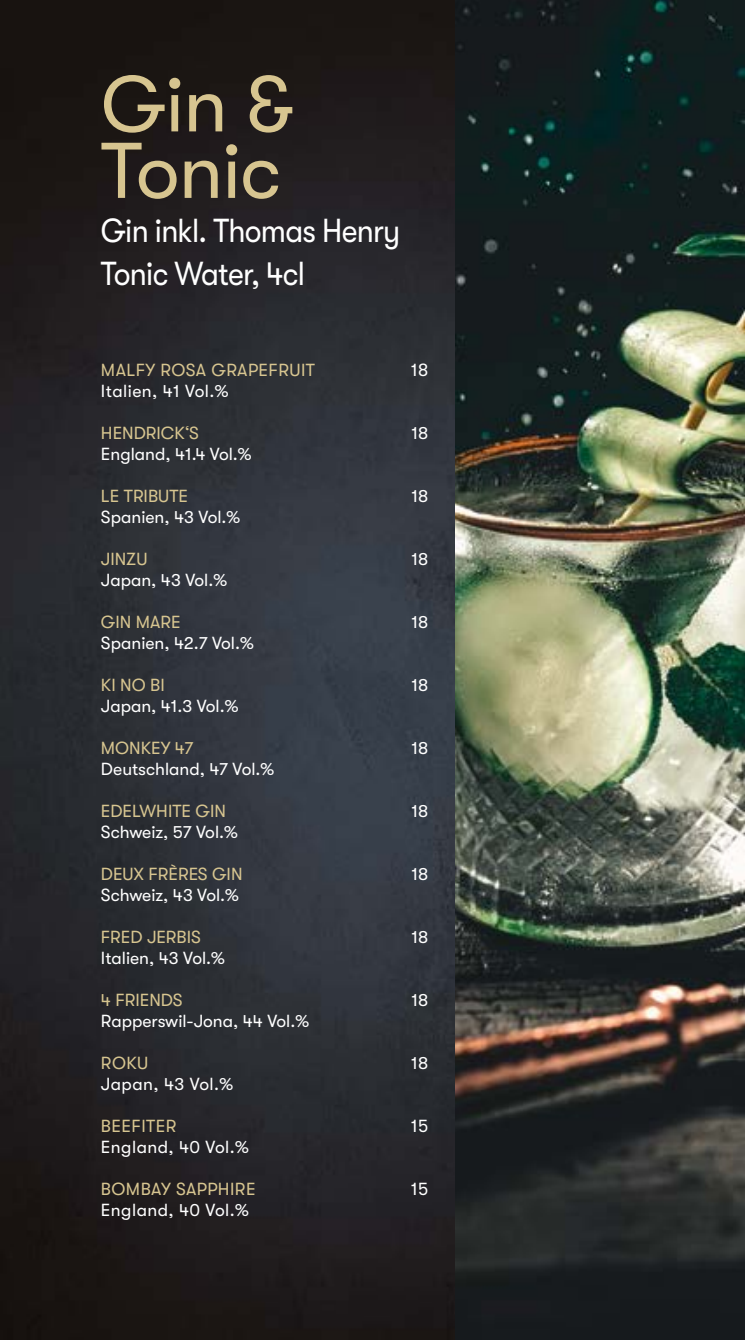
<style>
.page{position:relative;width:745px;height:1340px;background:#fff}
.page>*{position:absolute;margin:0;border:0;box-sizing:border-box;transform-origin:0 0}
.t1{font:78.75px/66.5px "GT Walsheim";letter-spacing:-.01em;color:#d7c590}
.t2{font:33.25px/43.8px "GT Walsheim";letter-spacing:-.025em;color:#fff;scale:.91 1}
.t3{font:17.5px "GT Walsheim";color:#fff}
.t4{font:17.5px "GT Walsheim";color:#d7c590}
.t5{font:17.5px "GT Walsheim";letter-spacing:.025em;color:#fff}
.t6{font:17.5px "GT Walsheim";letter-spacing:.025em;color:#d7c590}
</style>
<div class="page">
<img style="left:0;top:0;width:455px;height:1339px">
<img style="left:455px;top:0;width:289px;height:1339px">
<h1 class="t1" style="left:101px;top:72px;width:193px">Gin &amp;<br>Tonic</h1>
<h2 class="t2" style="left:101px;top:209px;width:330px">Gin inkl. Thomas Henry<br>Tonic Water, 4cl</h2>
<p class="t6" style="left:101px;top:360px;width:215px">MALFY ROSA GRAPEFRUIT</p>
<p class="t3" style="left:411px;top:360px;width:19px">18</p>
<p class="t5" style="left:101px;top:381px;width:129px">Italien, 41 Vol.%</p>
<p class="t4" style="left:101px;top:423px;width:99px">HENDRICK‘S</p>
<p class="t3" style="left:411px;top:423px;width:18px">18</p>
<p class="t3" style="left:101px;top:444px;width:152px">England, 41.4 Vol.%</p>
<p class="t4" style="left:101px;top:486px;width:88px">LE TRIBUTE</p>
<p class="t3" style="left:411px;top:486px;width:18px">18</p>
<p class="t3" style="left:101px;top:507px;width:141px">Spanien, 43 Vol.%</p>
<p class="t4" style="left:101px;top:549px;width:48px">JINZU</p>
<p class="t3" style="left:411px;top:549px;width:18px">18</p>
<p class="t3" style="left:101px;top:570px;width:127px">Japan, 43 Vol.%</p>
<p class="t4" style="left:101px;top:612px;width:81px">GIN MARE</p>
<p class="t3" style="left:411px;top:612px;width:18px">18</p>
<p class="t3" style="left:101px;top:633px;width:154px">Spanien, 42.7 Vol.%</p>
<p class="t4" style="left:101px;top:675px;width:65px">KI NO BI</p>
<p class="t3" style="left:411px;top:675px;width:18px">18</p>
<p class="t3" style="left:101px;top:696px;width:139px">Japan, 41.3 Vol.%</p>
<p class="t4" style="left:101px;top:738px;width:94px">MONKEY 47</p>
<p class="t3" style="left:411px;top:738px;width:18px">18</p>
<p class="t3" style="left:101px;top:759px;width:175px">Deutschland, 47 Vol.%</p>
<p class="t4" style="left:101px;top:801px;width:126px">EDELWHITE GIN</p>
<p class="t3" style="left:411px;top:801px;width:18px">18</p>
<p class="t3" style="left:101px;top:822px;width:138px">Schweiz, 57 Vol.%</p>
<p class="t4" style="left:101px;top:864px;width:143px">DEUX FRÈRES GIN</p>
<p class="t3" style="left:411px;top:864px;width:18px">18</p>
<p class="t3" style="left:101px;top:885px;width:139px">Schweiz, 43 Vol.%</p>
<p class="t4" style="left:101px;top:927px;width:101px">FRED JERBIS</p>
<p class="t3" style="left:411px;top:927px;width:18px">18</p>
<p class="t3" style="left:101px;top:948px;width:125px">Italien, 43 Vol.%</p>
<p class="t4" style="left:101px;top:990px;width:83px">4 FRIENDS</p>
<p class="t3" style="left:411px;top:990px;width:18px">18</p>
<p class="t3" style="left:101px;top:1011px;width:209px">Rapperswil-Jona, 44 Vol.%</p>
<p class="t4" style="left:101px;top:1053px;width:49px">ROKU</p>
<p class="t3" style="left:411px;top:1053px;width:19px">18</p>
<p class="t5" style="left:101px;top:1074px;width:134px">Japan, 43 Vol.%</p>
<p class="t6" style="left:101px;top:1116px;width:77px">BEEFITER</p>
<p class="t3" style="left:411px;top:1116px;width:19px">15</p>
<p class="t5" style="left:101px;top:1137px;width:149px">England, 40 Vol.%</p>
<p class="t6" style="left:101px;top:1179px;width:156px">BOMBAY SAPPHIRE</p>
<p class="t3" style="left:411px;top:1179px;width:19px">15</p>
<p class="t5" style="left:101px;top:1200px;width:149px">England, 40 Vol.%</p>
</div>
